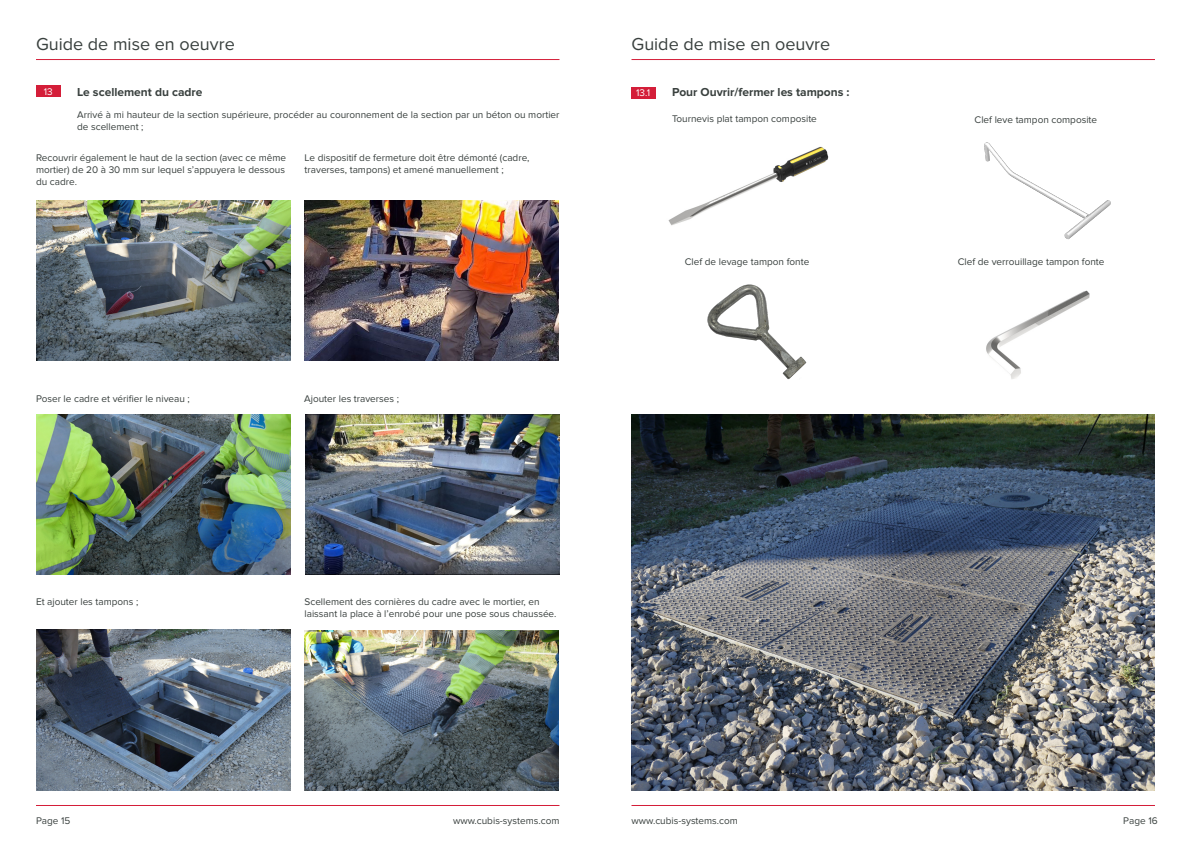
<style>
.page{position:relative;width:1191px;height:842px;background:#fff}
.page>*{position:absolute;margin:0;border:0;box-sizing:border-box;transform-origin:0 0}
.t1{font:18px "Proxima Nova";color:#39403e}
.t2{font:700 12px "Proxima Nova";color:#39403e}
.t3{font:10px/12px "Proxima Nova";color:#39403e}
.t4{font:10px "Proxima Nova";color:#fff}
</style>
<div class="page">
<hr style="left:36px;top:59px;width:523px;height:1px;background:#d41e39">
<hr style="left:36px;top:805px;width:523px;height:1px;background:#d41e39">
<hr style="left:631px;top:59px;width:524px;height:1px;background:#d41e39">
<hr style="left:631px;top:805px;width:524px;height:1px;background:#d41e39">
<div style="left:36px;top:86px;width:24px;height:11px;background:#d41e39"></div>
<img style="left:36px;top:200px;width:255px;height:160px">
<img style="left:304px;top:200px;width:255px;height:160px">
<img style="left:36px;top:414px;width:255px;height:160px">
<img style="left:36px;top:630px;width:255px;height:160px">
<img style="left:304px;top:631px;width:255px;height:160px">
<img style="left:305px;top:414px;width:255px;height:160px">
<img style="left:631px;top:414px;width:524px;height:376px">
<div style="left:631px;top:87px;width:24px;height:11px;background:#d41e39"></div>
<img style="left:707px;top:284px;width:100px;height:96px">
<img style="left:984px;top:142px;width:127px;height:98px">
<img style="left:986px;top:290px;width:104px;height:89px">
<img style="left:668px;top:146px;width:161px;height:80px">
<p class="t1" style="left:36px;top:34px;width:200px">Guide de mise en oeuvre</p>
<p class="t1" style="left:631px;top:34px;width:200px">Guide de mise en oeuvre</p>
<p class="t4" style="left:44px;top:86px;width:10px">13</p>
<p class="t2" style="left:77px;top:85px;width:127px">Le scellement du cadre</p>
<p class="t3" style="left:77px;top:109px;width:484px">Arrivé à mi hauteur de la section supérieure, procéder au couronnement de la section par un béton ou mortier de scellement ;</p>
<p class="t3" style="left:36px;top:152px;width:252px;text-align:justify">Recouvrir également le haut de la section (avec ce même mortier) de 20 à 30 mm sur lequel s’appuyera le dessous du cadre.</p>
<p class="t3" style="left:304px;top:152px;width:226px">Le dispositif de fermeture doit être démonté (cadre, traverses, tampons) et amené manuellement ;</p>
<p class="t4" style="left:636px;top:87px;width:15px">13.1</p>
<p class="t2" style="left:672px;top:85px;width:179px">Pour Ouvrir/fermer les tampons :</p>
<p class="t3" style="left:672px;top:113px;width:146px">Tournevis plat tampon composite</p>
<p class="t3" style="left:974px;top:114px;width:124px">Clef leve tampon composite</p>
<p class="t3" style="left:36px;top:392px;width:155px">Poser le cadre et vérifier le niveau ;</p>
<p class="t3" style="left:304px;top:392px;width:96px">Ajouter les traverses ;</p>
<p class="t3" style="left:36px;top:596px;width:104px">Et ajouter les tampons ;</p>
<p class="t3" style="left:304px;top:596px;width:253px">Scellement des cornières du cadre avec le mortier, en laissant la place à l’enrobé pour une pose sous chaussée.</p>
<p class="t3" style="left:685px;top:256px;width:126px">Clef de levage tampon fonte</p>
<p class="t3" style="left:957px;top:256px;width:148px">Clef de verrouillage tampon fonte</p>
<p class="t3" style="left:36px;top:815px;width:36px">Page 15</p>
<p class="t3" style="left:453px;top:815px;width:108px">www.cubis-systems.com</p>
<p class="t3" style="left:631px;top:815px;width:108px">www.cubis-systems.com</p>
<p class="t3" style="left:1123px;top:815px;width:36px">Page 16</p>
</div>
